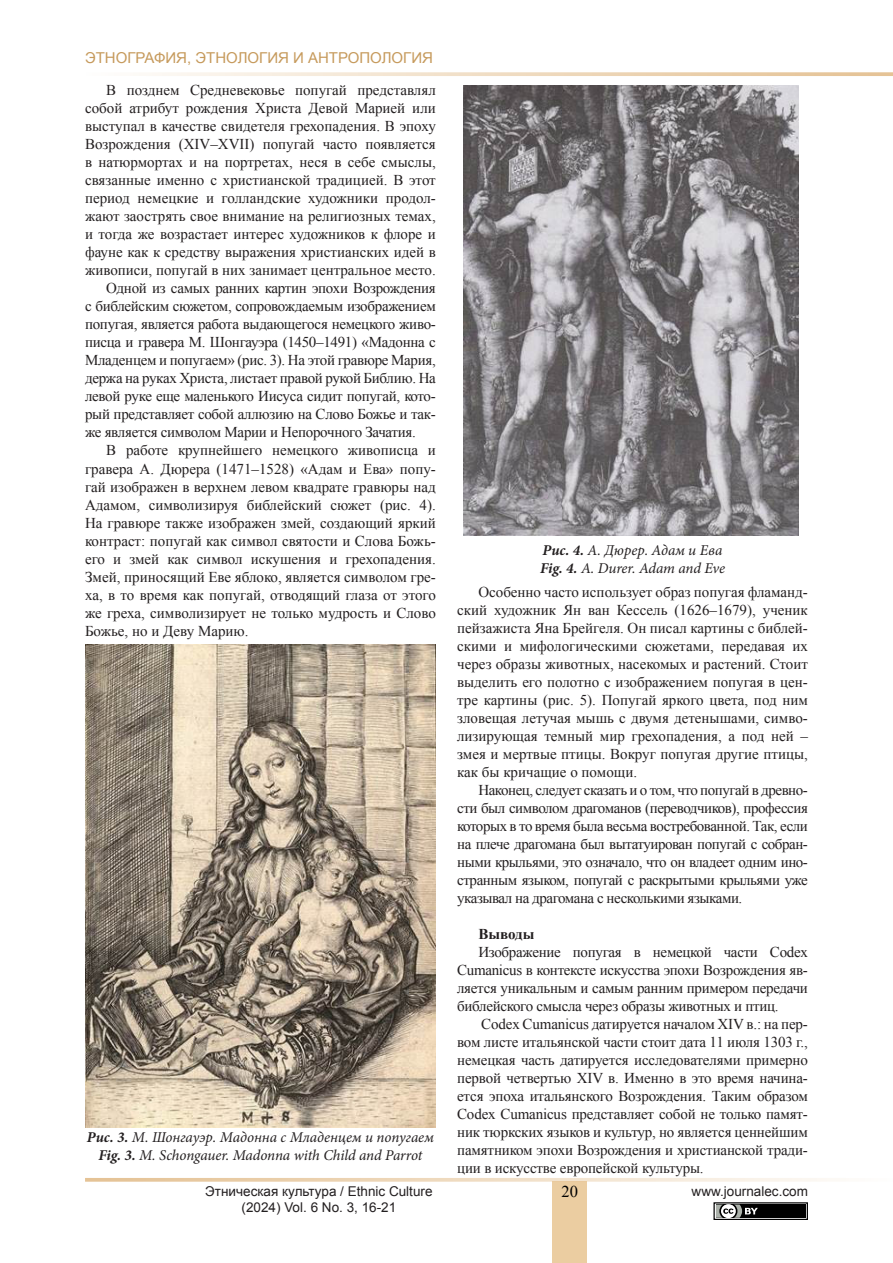
<style>
.page{position:relative;width:893px;height:1263px;background:#fff}
.page>*{position:absolute;margin:0;border:0;box-sizing:border-box;transform-origin:0 0}
.t1{font:16.5px "Times New Roman";color:#000}
.t2{font:15px/18px "Times New Roman";letter-spacing:-.01em;color:#231f20;text-align:justify}
.t3{font:italic 15px "Minion Pro";letter-spacing:-.005em;color:#231f20}
.t4{font:15px "Arial";color:#c69a5c}
.t5{font:700 15px "Times New Roman";color:#231f20}
.t6{font:13.5px/16.2px "Arial";color:#231f20;text-align:center}
.s1{font-weight:700}
</style>
<div class="page">
<div style="left:553px;top:1182px;width:34px;height:81px;background:#ebcda1"></div>
<svg style="left:149px;top:72px;width:744px;height:4px;background:#f0dec5"></svg>
<svg style="left:85px;top:1178px;width:745px;height:4px;background:#f0ddc5"></svg>
<div style="left:714px;top:1203px;width:93px;height:16px;background:#f4f5f4"></div>
<div style="left:713px;top:1202px;width:95px;height:18px;border:1px solid #000"></div>
<div style="left:716px;top:1204px;width:90px;height:14px;background:#000"></div>
<svg style="left:716px;top:1204px;width:42px;height:14px"></svg>
<img style="left:85px;top:644px;width:351px;height:483px">
<img style="left:463px;top:85px;width:336px;height:450px">
<p class="t4" style="left:85px;top:48px;width:349px">ЭТНОГРАФИЯ, ЭТНОЛОГИЯ И АНТРОПОЛОГИЯ</p>
<p class="t2" style="left:85px;top:81px;width:352px;text-indent:21px">В позднем Средневековье попугай представлял собой атрибут рождения Христа Девой Марией или выступал в качестве свидетеля грехопадения. В эпоху Возрождения (XIV–XVII) попугай часто появляется в натюрмортах и на портретах, неся в себе смыслы, связанные именно с христианской традицией. В этот период немецкие и голландские художники продол&shy;жают заострять свое внимание на религиозных темах, и тогда же возрастает интерес художников к флоре и фауне как к средству выражения христианских идей в живописи, попугай в них занимает центральное место.</p>
<p class="t2" style="left:85px;top:279px;width:352px;text-indent:21px">Одной из самых ранних картин эпохи Возрождения с библейским сюжетом, сопровождаемым изображением попугая, является работа выдающегося немецкого живо&shy;писца и гравера М. Шонгауэра (1450–1491) «Мадонна с Младенцем и попугаем» (рис. 3). На этой гравюре Мария, держа на руках Христа, листает правой рукой Библию. На левой руке еще маленького Иисуса сидит попугай, кото&shy;рый представляет собой аллюзию на Слово Божье и так&shy;же является символом Марии и Непорочного Зачатия.</p>
<p class="t2" style="left:85px;top:441px;width:352px;text-indent:21px">В работе крупнейшего немецкого живописца и гравера А. Дюрера (1471–1528) «Адам и Ева» попу&shy;гай изображен в верхнем левом квадрате гравюры над Адамом, символизируя библейский сюжет (рис. 4).<br>На гравюре также изображен змей, создающий яркий контраст: попугай как символ святости и Слова Божь&shy;его и змей как символ искушения и грехопадения.<br>Змей, приносящий Еве яблоко, является символом гре&shy;ха, в то время как попугай, отводящий глаза от этого же греха, символизирует не только мудрость и Слово Божье, но и Деву Марию.</p>
<p class="t3" style="left:87px;top:1127px;width:348px"><span class="s1">Рис. 3.</span> М. Шонгауэр. Мадонна с Младенцем и попугаем</p>
<p class="t3" style="left:98px;top:1145px;width:326px"><span class="s1">Fig. 3.</span> M. Schongauer. Madonna with Child and Parrot</p>
<p class="t3" style="left:543px;top:540px;width:181px"><span class="s1">Рис. 4.</span> А. Дюрер. Адам и Ева</p>
<p class="t3" style="left:540px;top:558px;width:186px"><span class="s1">Fig. 4.</span> A. Durer. Adam and Eve</p>
<p class="t2" style="left:457px;top:582px;width:352px;text-indent:21px">Особенно часто использует образ попугая фламанд&shy;ский художник Ян ван Кессель (1626–1679), ученик пейзажиста Яна Брейгеля. Он писал картины с библей&shy;скими и мифологическими сюжетами, передавая их через образы животных, насекомых и растений. Стоит выделить его полотно с изображением попугая в цен&shy;тре картины (рис. 5). Попугай яркого цвета, под ним зловещая летучая мышь с двумя детенышами, симво&shy;лизирующая темный мир грехопадения, а под ней – змея и мертвые птицы. Вокруг попугая другие птицы, как бы кричащие о помощи.</p>
<p class="t2" style="left:457px;top:780px;width:352px;text-indent:21px">Наконец, следует сказать и о том, что попугай в древно&shy;сти был символом драгоманов (переводчиков), профессия которых в то время была весьма востребованной. Так, если на плече драгомана был вытатуирован попугай с собран&shy;ными крыльями, это означало, что он владеет одним ино&shy;странным языком, попугай с раскрытыми крыльями уже указывал на драгомана с несколькими языками.</p>
<p class="t5" style="left:478px;top:923px;width:58px">Выводы</p>
<p class="t2" style="left:457px;top:942px;width:352px;text-indent:21px">Изображение попугая в немецкой части Codex Cumanicus в контексте искусства эпохи Возрождения яв&shy;ляется уникальным и самым ранним примером передачи библейского смысла через образы животных и птиц.</p>
<p class="t2" style="left:457px;top:1014px;width:352px;text-indent:24px">Codex Cumanicus датируется началом XIV в.: на пер&shy;вом листе итальянской части стоит дата 11 июля 1303 г., немецкая часть датируется исследователями примерно первой четвертью XIV в. Именно в это время начина&shy;ется эпоха итальянского Возрождения. Таким образом Codex Cumanicus представляет собой не только памят&shy;ник тюркских языков и культур, но является ценнейшим памятником эпохи Возрождения и христианской тради&shy;ции в искусстве европейской культуры.</p>
<p class="t6" style="left:205px;top:1183px;width:229px">Этническая культура / Ethnic Culture (2024) Vol. 6 No. 3, 16-21</p>
<p class="t1" style="left:562px;top:1181px;width:18px">20</p>
<p class="t6" style="left:692px;top:1183px;width:118px">www.journalec.com</p>
</div>
